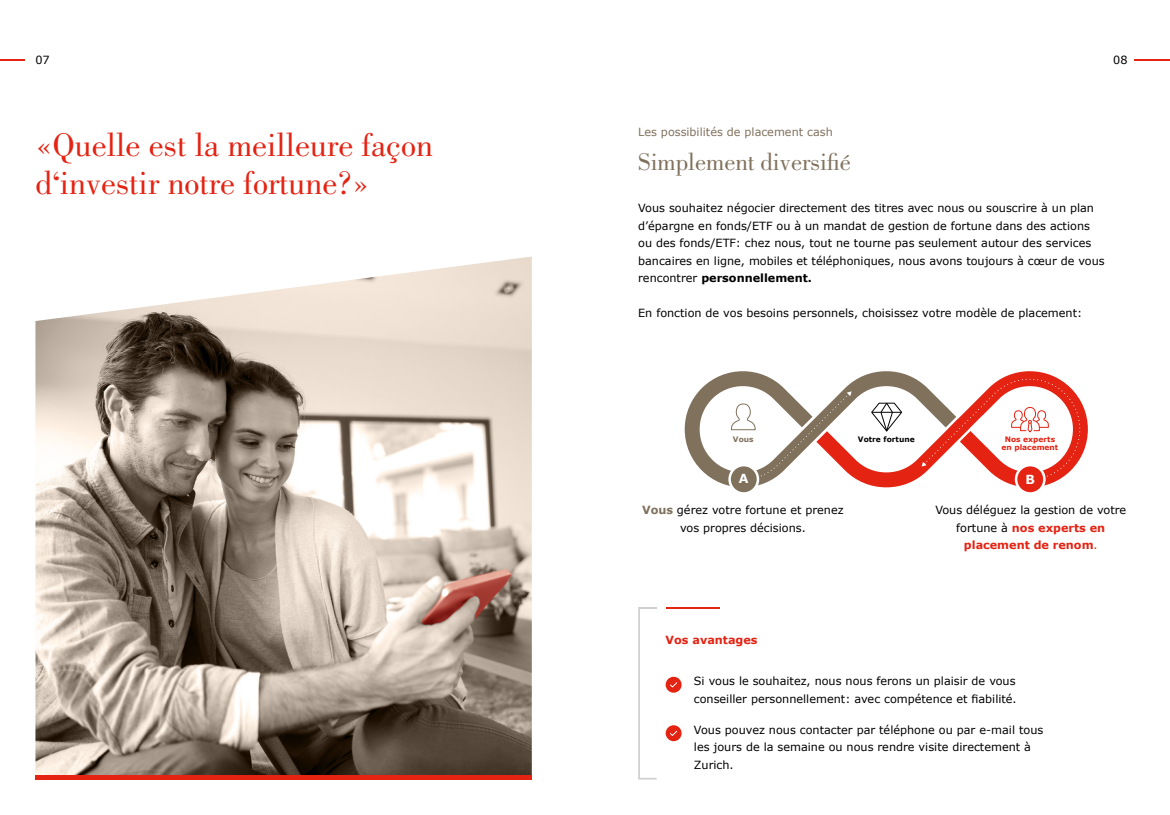
<style>
.page{position:relative;width:1170px;height:815px;background:#fff}
.page>*{position:absolute;margin:0;border:0;box-sizing:border-box;transform-origin:0 0}
.t1{font:33.75px/37.5px "Bodoni Std";color:#e42313}
.t2{font:25px "Bodoni Std";color:#80715d}
.t3{font:700 12.5px "Verdana";color:#fff}
.t4{font:11.25px/17.5px "Verdana";color:#000}
.t5{font:11.25px "Verdana";color:#80715d}
.t6{font:700 11.25px "Verdana";color:#e42313}
.t7{font:700 7.5px/8.5px "Verdana";color:#e42313;text-align:center}
.t8{font:700 7.5px "Verdana";color:#000}
.t9{font:700 7.5px "Verdana";color:#80715d}
.s1{font-weight:700}
.s2{font-weight:700;color:#80715d}
.s3{font-weight:700;color:#e42313}
.s4{color:#e42313}
</style>
<div class="page">
<hr style="left:0;top:59px;width:25px;height:2px;background:#e42313">
<img style="left:35px;top:257px;width:496px;height:518px">
<div style="left:35px;top:775px;width:496px;height:5px;background:#e42313"></div>
<svg style="left:729px;top:465px;width:29px;height:28px"></svg>
<div style="left:728px;top:464px;width:31px;height:31px;border:2px solid #fff;border-radius:50%"></div>
<svg style="left:1015px;top:465px;width:29px;height:28px"></svg>
<div style="left:1014px;top:464px;width:31px;height:31px;border:2px solid #fff;border-radius:50%"></div>
<svg style="left:684px;top:371px;width:403px;height:116px"></svg>
<hr style="left:1134px;top:59px;width:35px;height:2px;background:#e42313">
<hr style="left:665px;top:607px;width:54px;height:2px;background:#e42313">
<svg style="left:638px;top:607px;width:18px;height:173px"></svg>
<div style="left:665px;top:677px;width:16px;height:16px;background:#e42313;border-radius:50%"></div>
<svg style="left:670px;top:682px;width:8px;height:6px"></svg>
<div style="left:665px;top:725px;width:16px;height:16px;background:#e42313;border-radius:50%"></div>
<svg style="left:670px;top:730px;width:8px;height:6px"></svg>
<p class="t4" style="left:35px;top:51px;width:16px">07</p>
<h1 class="t1" style="left:35px;top:127px;width:399px">«Quelle est la meilleure façon d‘investir notre fortune?»</h1>
<p class="t4" style="left:1113px;top:51px;width:16px">08</p>
<p class="t5" style="left:638px;top:124px;width:196px">Les possibilités de placement cash</p>
<h2 class="t2" style="left:638px;top:148px;width:214px">Simplement diversifié</h2>
<p class="t4" style="left:638px;top:199px;width:468px">Vous souhaitez négocier directement des titres avec nous ou souscrire à un plan d’épargne en fonds/ETF ou à un mandat de gestion de fortune dans des actions ou des fonds/ETF: chez nous, tout ne tourne pas seulement autour des services bancaires en ligne, mobiles et téléphoniques, nous avons toujours à cœur de vous rencontrer <span class="s1">personnellement.</span></p>
<p class="t4" style="left:638px;top:304px;width:445px">En fonction de vos besoins personnels, choisissez votre modèle de placement:</p>
<p class="t9" style="left:733px;top:434px;width:22px">Vous</p>
<p class="t8" style="left:857px;top:434px;width:58px">Votre fortune</p>
<p class="t7" style="left:1001px;top:435px;width:58px">Nos experts en placement</p>
<p class="t3" style="left:738px;top:470px;width:11px">A</p>
<p class="t3" style="left:1025px;top:471px;width:11px">B</p>
<p class="t4" style="left:642px;top:501px;width:203px;text-align:center"><span class="s2">Vous</span> gérez votre fortune et prenez vos propres décisions.</p>
<p class="t4" style="left:935px;top:501px;width:192px;text-align:center">Vous déléguez la gestion de votre fortune à <span class="s3">nos experts en placement de renom</span><span class="s4">.</span></p>
<p class="t6" style="left:665px;top:632px;width:93px">Vos avantages</p>
<p class="t4" style="left:694px;top:672px;width:324px">Si vous le souhaitez, nous nous ferons un plaisir de vous conseiller personnellement: avec compétence et fiabilité.</p>
<p class="t4" style="left:694px;top:721px;width:351px">Vous pouvez nous contacter par téléphone ou par e-mail tous les jours de la semaine ou nous rendre visite directement à<br>Zurich.</p>
</div>
